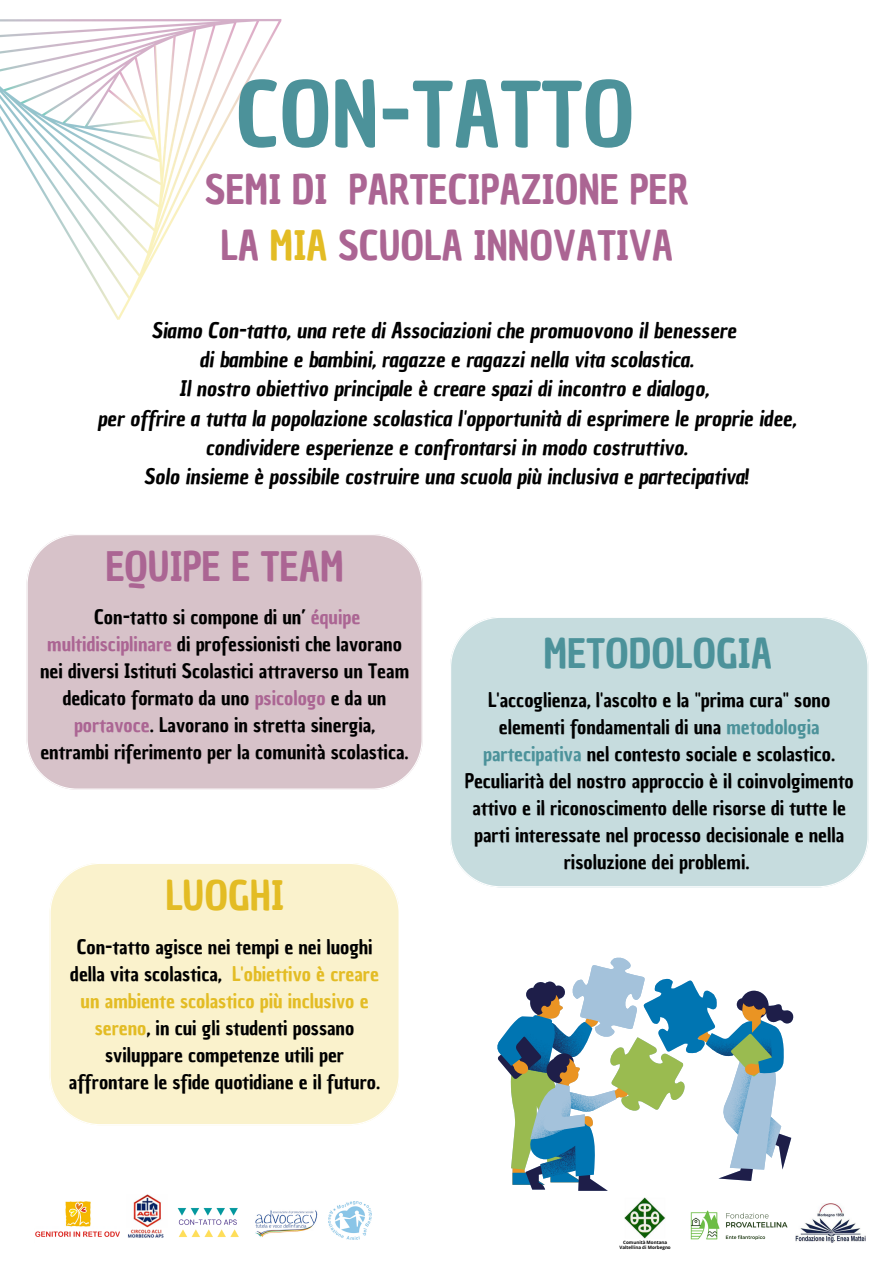
<style>
.page{position:relative;width:894px;height:1264px;background:#fff}
.page>*{position:absolute;margin:0;border:0;box-sizing:border-box;transform-origin:0 0}
.t1{font:87.3px "Chau Philomene One";color:#4c929a}
.t2{font:39.6px/55.2px "Chau Philomene One";color:#ab6593;text-align:center}
.t3{font:39.6px "Chau Philomene One";color:#4c929a}
.t4{font:39.6px "Chau Philomene One";color:#e3bc24}
.t5{font:italic 21px/29.2px "Chau Philomene One";color:#000;text-align:center}
.t6{font:19.5px/27px "Chau Philomene One";color:#000;text-align:center}
.t7{font:700 4.5px/4.9px "Open Sans";color:#000;text-align:center}
.s1{color:#e3bc24}
.s2{font-style:normal}
.s3{color:#ab6593}
.s4{color:#4c929a}
</style>
<div class="page">
<img style="left:0;top:19px;width:282px;height:301px">
<div style="left:27px;top:534px;width:395px;height:255px;background:#d7c2c9"></div>
<div style="left:450px;top:617px;width:418px;height:269px;background:#c6dcde"></div>
<svg style="left:497px;top:957px;width:296px;height:233px"></svg>
<div style="left:50px;top:863px;width:349px;height:262px;background:#faf2cc"></div>
<img style="left:255px;top:1210px;width:63px;height:27px">
<img style="left:690px;top:1210px;width:98px;height:29px">
<img style="left:795px;top:1203px;width:70px;height:39px">
<img style="left:177px;top:1208px;width:62px;height:29px">
<img style="left:35px;top:1201px;width:85px;height:36px">
<img style="left:624px;top:1197px;width:41px;height:41px">
<img style="left:128px;top:1194px;width:36px;height:44px">
<img style="left:328px;top:1201px;width:43px;height:38px">
<p class="t1" style="left:236px;top:56px;width:400px">CON-TATTO</p>
<h1 class="t2" style="left:205px;top:163px;width:485px">SEMI DI PARTECIPAZIONE PER<br>LA <span class="s1">MIA</span> SCUOLA INNOVATIVA</h1>
<p class="t5" style="left:151px;top:316px;width:586px">Siamo Con-tatto, una rete di Associazioni che promuovono il benessere</p>
<p class="t5" style="left:199px;top:345px;width:496px">di bambine e bambini, ragazze e ragazzi nella vita scolastica.</p>
<p class="t5" style="left:179px;top:374px;width:531px">Il nostro obiettivo principale è creare spazi di incontro e dialogo,</p>
<p class="t5" style="left:97px;top:403px;width:700px">per offrire a tutta la popolazione scolastica l'opportunità di esprimere le proprie idee, condividere esperienze e confrontarsi in modo costruttivo.</p>
<h2 class="t5" style="left:144px;top:462px;width:607px">Solo insieme è possibile costruire una scuola più inclusiva e partecipativa<span class="s2">!</span></h2>
<p class="t2" style="left:105px;top:539px;width:240px">EQUIPE E TEAM</p>
<h2 class="t6" style="left:40px;top:603px;width:370px">Con-tatto si compone di un’ <span class="s3">équipe multidisciplinare</span> di professionisti che lavorano nei diversi Istituti Scolastici attraverso un Team dedicato formato da uno <span class="s3">psicologo</span> e da un <span class="s3">portavoce</span>. Lavorano in stretta sinergia, entrambi riferimento per la comunità scolastica.</h2>
<p class="t4" style="left:165px;top:869px;width:120px">LUOGHI</p>
<p class="t6" style="left:69px;top:933px;width:313px">Con-tatto agisce nei tempi e nei luoghi della vita scolastica, <span class="s1">L'obiettivo è creare un ambiente scolastico più inclusivo e sereno</span>, in cui gli studenti possano sviluppare competenze utili per affrontare le sfide quotidiane e il futuro.</p>
<p class="t3" style="left:543px;top:627px;width:230px">METODOLOGIA</p>
<h2 class="t6" style="left:464px;top:686px;width:390px">L'accoglienza, l'ascolto e la "prima cura" sono elementi fondamentali di una <span class="s4">metodologia partecipativa</span> nel contesto sociale e scolastico.<br>Peculiarità del nostro approccio è il coinvolgimento attivo e il riconoscimento delle risorse di tutte le parti interessate nel processo decisionale e nella risoluzione dei problemi.</h2>
<p class="t7" style="left:619px;top:1239px;width:53px">Comunità Montana<br>Valtellina di Morbegno</p>
</div>
